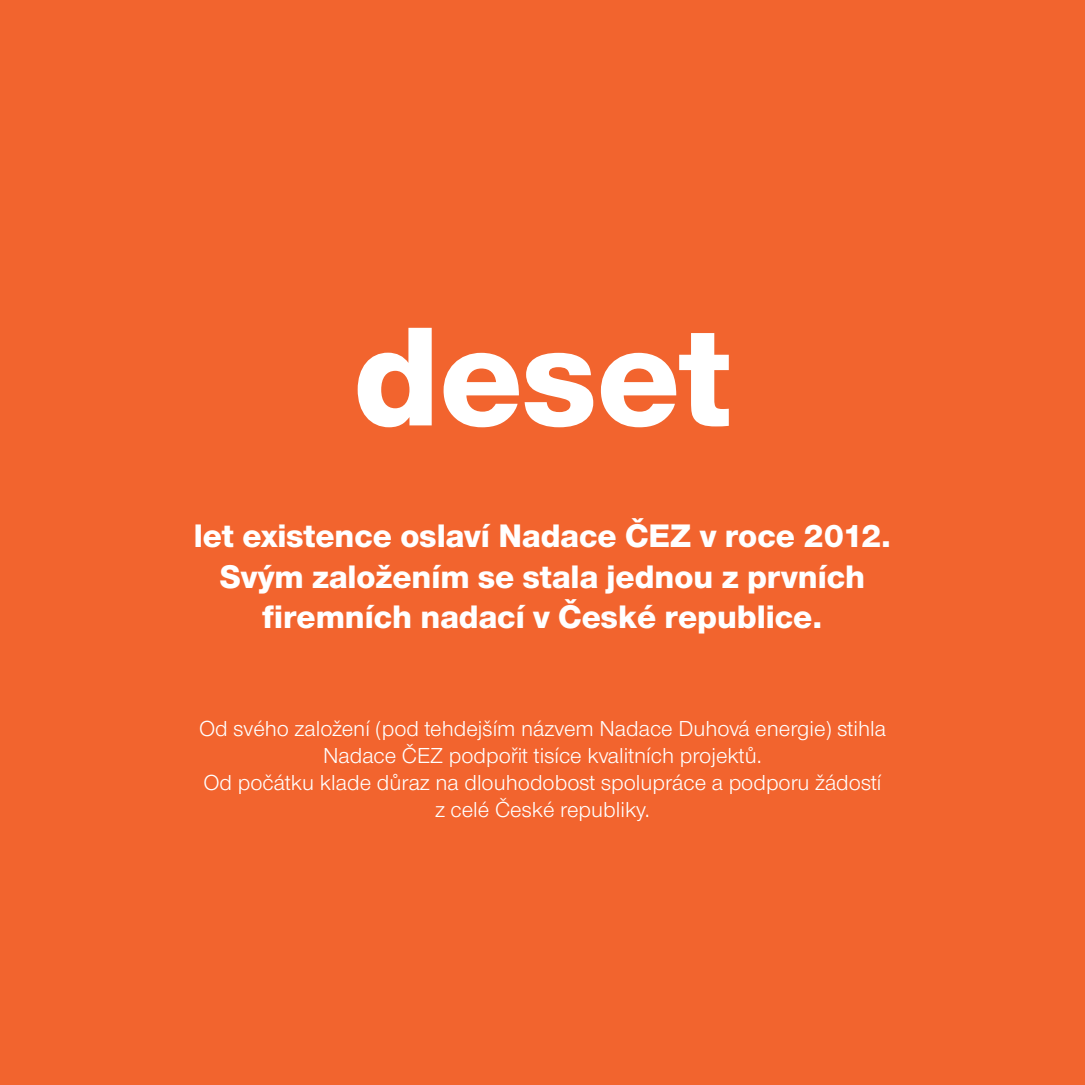
<style>
.page{position:relative;width:1085px;height:1085px;background:#fff}
.page>*{position:absolute;margin:0;border:0;box-sizing:border-box;transform-origin:0 0}
.t1{font:800 146.25px "Nimbus CEZOT";color:#fff}
.t2{font:800 33.75px/40.5px "Nimbus CEZOT";color:#fff;text-align:center}
.t3{font:22.5px/27px "Nimbus CEZOT";color:#fff;text-align:center}
</style>
<div class="page">
<div style="left:0;top:0;width:1084px;height:1084px;background:#f2642e"></div>
<h1 class="t1" style="left:353px;top:292px;width:379px">deset</h1>
<h2 class="t2" style="left:194px;top:515px;width:698px">let existence oslaví Nadace ČEZ v roce 2012.<br>Svým založením se stala jednou z prvních firemních nadací v České republice.</h2>
<p class="t3" style="left:199px;top:715px;width:688px">Od svého založení (pod tehdejším názvem Nadace Duhová energie) stihla Nadace ČEZ podpořit tisíce kvalitních projektů.<br>Od počátku klade důraz na dlouhodobost spolupráce a podporu žádostí z celé České republiky.</p>
</div>
